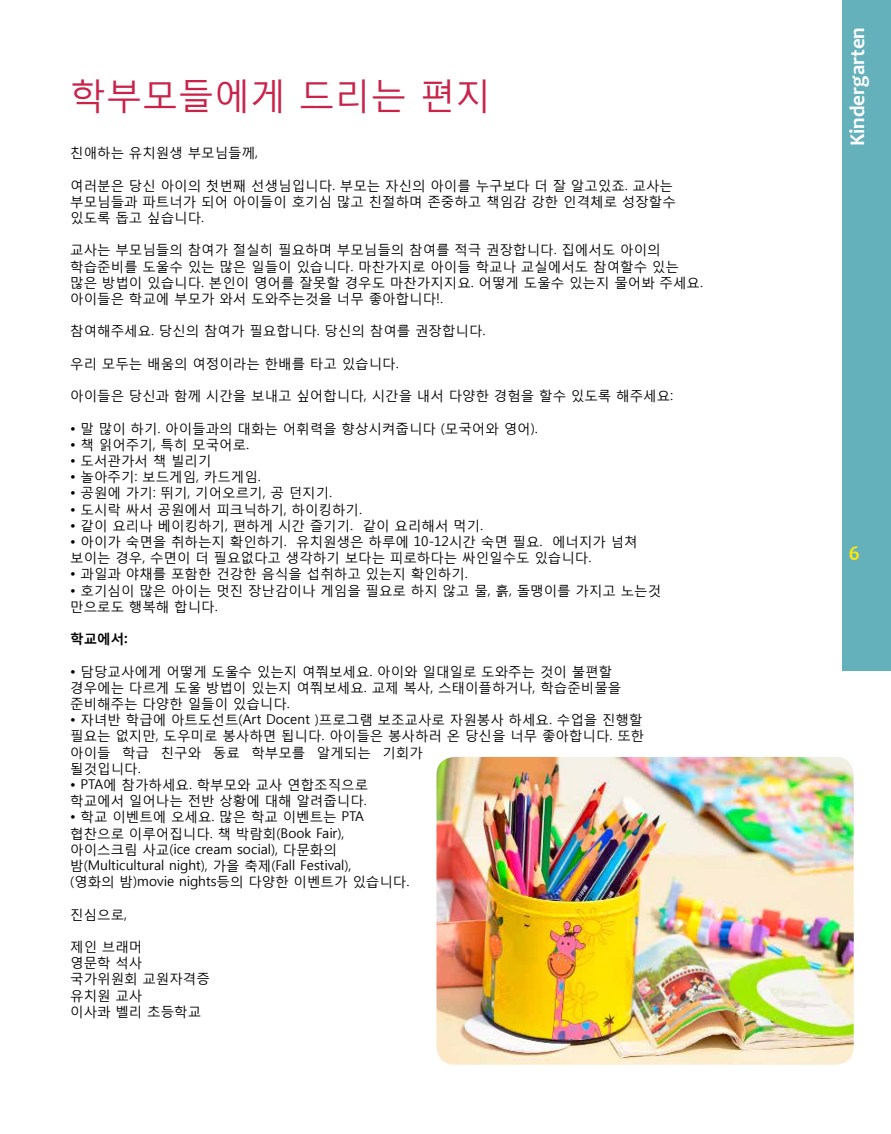
<style>
.page{position:relative;width:891px;height:1134px;background:#fff}
.page>*{position:absolute;margin:0;border:0;box-sizing:border-box;transform-origin:0 0}
.t1{font:36px "Malgun Gothic";color:#c9234a}
.t2{font:700 21px "Candara";color:#fff}
.t3{font:700 21px "Candara";color:#fde70a}
.t4{font:13.5px/16.2px "Malgun Gothic";color:#000}
.t5{font:700 13.5px "Malgun Gothic";color:#000}
</style>
<div class="page">
<div style="left:842px;top:0;width:49px;height:671px;background:#64b1bb"></div>
<img style="left:437px;top:757px;width:417px;height:308px">
<h1 class="t1" style="left:70px;top:74px;width:423px">학부모들에게 드리는 편지</h1>
<p class="t4" style="left:70px;top:144px;width:189px">친애하는 유치원생 부모님들께,</p>
<p class="t4" style="left:70px;top:177px;width:607px">여러분은 당신 아이의 첫번째 선생님입니다. 부모는 자신의 아이를 누구보다 더 잘 알고있죠. 교사는 부모님들과 파트너가 되어 아이들이 호기심 많고 친절하며 존중하고 책임감 강한 인격체로 성장할수 있도록 돕고 싶습니다.</p>
<p class="t4" style="left:70px;top:242px;width:634px">교사는 부모님들의 참여가 절실히 필요하며 부모님들의 참여를 적극 권장합니다. 집에서도 아이의 학습준비를 도울수 있는 많은 일들이 있습니다. 마찬가지로 아이들 학교나 교실에서도 참여할수 있는 많은 방법이 있습니다. 본인이 영어를 잘못할 경우도 마찬가지지요. 어떻게 도울수 있는지 물어봐 주세요. 아이들은 학교에 부모가 와서 도와주는것을 너무 좋아합니다!.</p>
<p class="t4" style="left:70px;top:323px;width:417px">참여해주세요. 당신의 참여가 필요합니다. 당신의 참여를 권장합니다.</p>
<p class="t4" style="left:70px;top:355px;width:330px">우리 모두는 배움의 여정이라는 한배를 타고 있습니다.</p>
<p class="t4" style="left:70px;top:387px;width:604px">아이들은 당신과 함께 시간을 보내고 싶어합니다, 시간을 내서 다양한 경험을 할수 있도록 해주세요:</p>
<p class="t4" style="left:70px;top:420px;width:469px">• 말 많이 하기. 아이들과의 대화는 어휘력을 향상시켜줍니다 (모국어와 영어).</p>
<p class="t4" style="left:70px;top:436px;width:181px">• 책 읽어주기, 특히 모국어로.</p>
<p class="t4" style="left:70px;top:452px;width:143px">• 도서관가서 책 빌리기</p>
<p class="t4" style="left:70px;top:468px;width:192px">• 놀아주기: 보드게임, 카드게임.</p>
<p class="t4" style="left:70px;top:485px;width:263px">• 공원에 가기: 뛰기, 기어오르기, 공 던지기.</p>
<p class="t4" style="left:70px;top:501px;width:293px">• 도시락 싸서 공원에서 피크닉하기, 하이킹하기.</p>
<p class="t4" style="left:70px;top:517px;width:415px">• 같이 요리나 베이킹하기, 편하게 시간 즐기기. 같이 요리해서 먹기.</p>
<p class="t4" style="left:70px;top:533px;width:569px">• 아이가 숙면을 취하는지 확인하기. 유치원생은 하루에 10-12시간 숙면 필요. 에너지가 넘쳐 보이는 경우, 수면이 더 필요없다고 생각하기 보다는 피로하다는 싸인일수도 있습니다.</p>
<p class="t4" style="left:70px;top:566px;width:399px">• 과일과 야채를 포함한 건강한 음식을 섭취하고 있는지 확인하기.</p>
<p class="t4" style="left:70px;top:582px;width:593px">• 호기심이 많은 아이는 멋진 장난감이나 게임을 필요로 하지 않고 물, 흙, 돌맹이를 가지고 노는것 만으로도 행복해 합니다.</p>
<p class="t5" style="left:70px;top:630px;width:59px">학교에서:</p>
<p class="t4" style="left:70px;top:663px;width:553px">• 담당교사에게 어떻게 도울수 있는지 여쭤보세요. 아이와 일대일로 도와주는 것이 불편할 경우에는 다르게 도울 방법이 있는지 여쭤보세요. 교제 복사, 스태이플하거나, 학습준비물을 준비해주는 다양한 일들이 있습니다.</p>
<p class="t4" style="left:70px;top:711px;width:576px">• 자녀반 학급에 아트도선트(Art Docent )프로그램 보조교사로 자원봉사 하세요. 수업을 진행할 필요는 없지만, 도우미로 봉사하면 됩니다. 아이들은 봉사하러 온 당신을 너무 좋아합니다. 또한 아이들 학급 친구와 동료 학부모를 알게되는 기회가<br>될것입니다.</p>
<p class="t4" style="left:70px;top:776px;width:300px">• PTA에 참가하세요. 학부모와 교사 연합조직으로 학교에서 일어나는 전반 상황에 대해 알려줍니다.</p>
<p class="t4" style="left:70px;top:809px;width:341px">• 학교 이벤트에 오세요. 많은 학교 이벤트는 PTA 협찬으로 이루어집니다. 책 박람회(Book Fair), 아이스크림 사교(ice cream social), 다문화의 밤(Multicultural night), 가을 축제(Fall Festival),<br>(영화의 밤)movie nights등의 다양한 이벤트가 있습니다.</p>
<p class="t4" style="left:70px;top:906px;width:58px">진심으로,</p>
<p class="t4" style="left:70px;top:938px;width:141px">제인 브래머<br>영문학 석사 국가위원회 교원자격증 유치원 교사<br>이사콰 벨리 초등학교</p>
<h2 class="t2" style="left:844px;top:146px;width:121px;rotate:-90deg">Kindergarten</h2>
<h2 class="t3" style="left:849px;top:540px;width:13px">6</h2>
</div>
